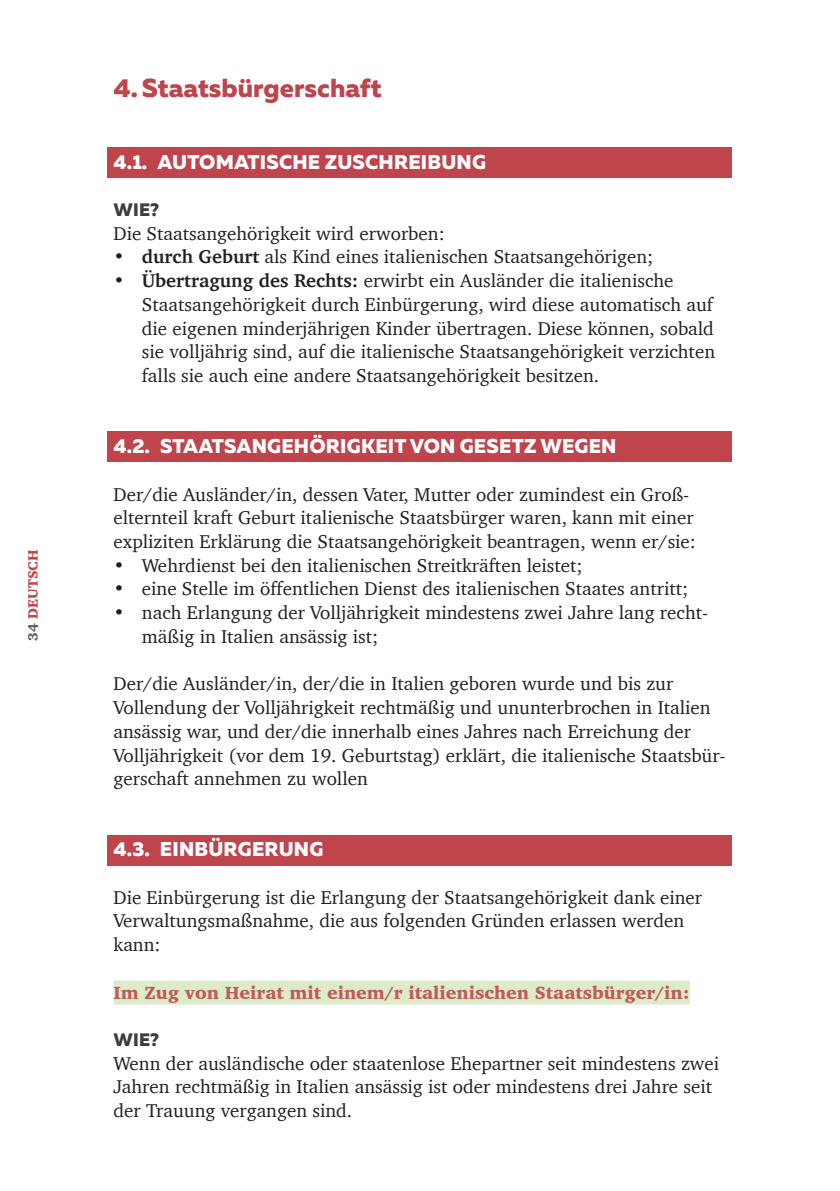
<style>
.page{position:relative;width:840px;height:1191px;background:#fff}
.page>*{position:absolute;margin:0;border:0;box-sizing:border-box;transform-origin:0 0}
.t1{font:800 26px "Muller";color:#bf444c}
.t2{font:800 20px "Muller";letter-spacing:.01em;color:#fff}
.t3{font:19px/23.8px "Charter";color:#231f20}
.t4{font:900 18px "Charter";color:#c45758}
.t5{font:800 18px "Muller";letter-spacing:.01em;color:#3e3e3f}
.t6{font:900 14px "Charter";color:#bf444c}
.s1{color:#636366}
.s2{font-weight:700}
</style>
<div class="page">
<div style="left:108px;top:147px;width:623px;height:30px;background:#bf444c"></div>
<div style="left:108px;top:432px;width:623px;height:30px;background:#bf444c"></div>
<div style="left:108px;top:835px;width:623px;height:30px;background:#bf444c"></div>
<div style="left:113px;top:980px;width:576px;height:24px;background:#dcebca"></div>
<p class="t6" style="left:24px;top:641px;width:93px;rotate:-90deg"><span class="s1">34</span> DEUTSCH</p>
<h1 class="t1" style="left:113px;top:72px;width:269px">4.Staatsbürgerschaft</h1>
<p class="t2" style="left:113px;top:149px;width:374px">4.1. AUTOMATISCHE ZUSCHREIBUNG</p>
<p class="t5" style="left:113px;top:198px;width:47px">WIE?</p>
<p class="t3" style="left:113px;top:221px;width:332px">Die Staatsangehörigkeit wird erworben:</p>
<p class="t3" style="left:113px;top:245px;width:541px">• <span class="s2">durch Geburt</span> als Kind eines italienischen Staatsangehörigen;</p>
<p class="t3" style="left:142px;top:268px;width:574px;text-indent:-28px">• <span class="s2">Übertragung des Rechts:</span> erwirbt ein Ausländer die italienische Staatsangehörigkeit durch Einbürgerung, wird diese automatisch auf die eigenen minderjährigen Kinder übertragen. Diese können, sobald sie volljährig sind, auf die italienische Staatsangehörigkeit verzichten falls sie auch eine andere Staatsangehörigkeit besitzen.</p>
<p class="t2" style="left:113px;top:433px;width:504px">4.2. STAATSANGEHÖRIGKEIT VON GESETZ WEGEN</p>
<p class="t3" style="left:113px;top:482px;width:583px">Der/die Ausländer/in, dessen Vater, Mutter oder zumindest ein Groß&shy;elternteil kraft Geburt italienische Staatsbürger waren, kann mit einer expliziten Erklärung die Staatsangehörigkeit beantragen, wenn er/sie:</p>
<p class="t3" style="left:113px;top:553px;width:470px">• Wehrdienst bei den italienischen Streitkräften leistet;</p>
<p class="t3" style="left:113px;top:577px;width:575px">• eine Stelle im öffentlichen Dienst des italienischen Staates antritt;</p>
<p class="t3" style="left:142px;top:600px;width:567px;text-indent:-28px">• nach Erlangung der Volljährigkeit mindestens zwei Jahre lang recht&shy;mäßig in Italien ansässig ist;</p>
<p class="t3" style="left:113px;top:671px;width:613px">Der/die Ausländer/in, der/die in Italien geboren wurde und bis zur Vollendung der Volljährigkeit rechtmäßig und ununterbrochen in Italien ansässig war, und der/die innerhalb eines Jahres nach Erreichung der Volljährigkeit (vor dem 19. Geburtstag) erklärt, die italienische Staatsbür&shy;gerschaft annehmen zu wollen</p>
<p class="t2" style="left:113px;top:836px;width:211px">4.3. EINBÜRGERUNG</p>
<p class="t3" style="left:113px;top:885px;width:590px">Die Einbürgerung ist die Erlangung der Staatsangehörigkeit dank einer<br>Verwaltungsmaßnahme, die aus folgenden Gründen erlassen werden kann:</p>
<p class="t4" style="left:113px;top:981px;width:577px">Im Zug von Heirat mit einem/r italienischen Staatsbürger/in:</p>
<p class="t5" style="left:113px;top:1028px;width:47px">WIE?</p>
<p class="t3" style="left:113px;top:1051px;width:607px">Wenn der ausländische oder staatenlose Ehepartner seit mindestens zwei<br>Jahren rechtmäßig in Italien ansässig ist oder mindestens drei Jahre seit der Trauung vergangen sind.</p>
</div>
